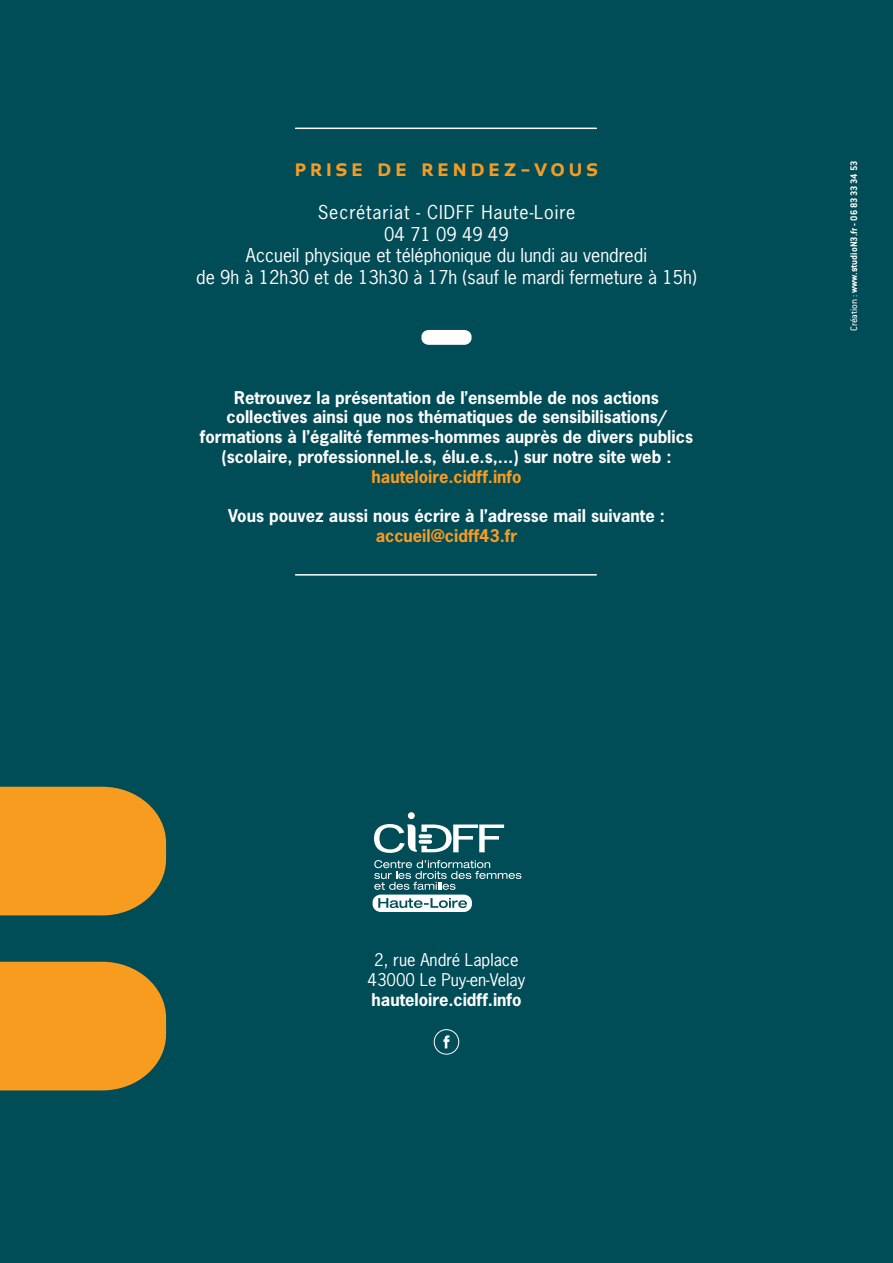
<style>
.page{position:relative;width:893px;height:1263px;background:#004c57}
.page>*{position:absolute;margin:0;border:0;box-sizing:border-box;transform-origin:0 0}
.t1{font:700 21px "Midiet Sans";letter-spacing:.2em;color:#f89c20}
.t2{font:18px/21.6px "News Gothic Std";color:#fff;text-align:center}
.t3{font:700 16.5px/19.8px "News Gothic Std";color:#fff;text-align:center}
.t4{font:700 16.5px "News Gothic Std";color:#f89c20}
.t5{font:16.5px/19.8px "News Gothic Std";color:#fff;text-align:center}
.t6{font:700 10.5px "Conduit ITC";color:#fff}
.s1{font-weight:400}
</style>
<div class="page">
<div style="left:421px;top:330px;width:50px;height:15px;background:#fff;border-radius:7px"></div>
<hr style="left:296px;top:128px;width:300px;height:1px;background:#fff">
<hr style="left:296px;top:574px;width:300px;height:2px;background:#fff">
<svg style="left:434px;top:1029px;width:25px;height:26px"></svg>
<svg style="left:374px;top:812px;width:130px;height:41px"></svg>
<svg style="left:419px;top:834px;width:13px;height:4px"></svg>
<svg style="left:419px;top:840px;width:13px;height:4px"></svg>
<svg style="left:373px;top:860px;width:148px;height:52px"></svg>
<svg style="left:0;top:787px;width:166px;height:128px;background:#e69623"></svg>
<svg style="left:0;top:962px;width:166px;height:128px;background:#e69623"></svg>
<p class="t1" style="left:295px;top:158px;width:305px">PRISE DE RENDEZ-VOUS</p>
<p class="t2" style="left:196px;top:201px;width:502px">Secrétariat - CIDFF Haute-Loire<br>04 71 09 49 49<br>Accueil physique et téléphonique du lundi au vendredi<br>de 9h à 12h30 et de 13h30 à 17h (sauf le mardi fermeture à 15h)</p>
<p class="t3" style="left:200px;top:387px;width:494px">Retrouvez la présentation de l’ensemble de nos actions collectives ainsi que nos thématiques de sensibilisations/ formations à l’égalité femmes-hommes auprès de divers publics (scolaire, professionnel.le.s, élu.e.s,...) sur notre site web :</p>
<p class="t4" style="left:372px;top:466px;width:151px">hauteloire.cidff.info</p>
<p class="t3" style="left:228px;top:506px;width:438px">Vous pouvez aussi nous écrire à l’adresse mail suivante :</p>
<p class="t4" style="left:376px;top:525px;width:143px">accueil@cidff43.fr</p>
<p class="t6" style="left:847px;top:331px;width:172px;rotate:-90deg"><span class="s1">Création :</span> www.studioN3.fr - 06 83 33 34 53</p>
<p class="t5" style="left:368px;top:950px;width:159px">2, rue André Laplace<br>43000 Le Puy-en-Velay</p>
<p class="t3" style="left:372px;top:990px;width:151px">hauteloire.cidff.info</p>
</div>
